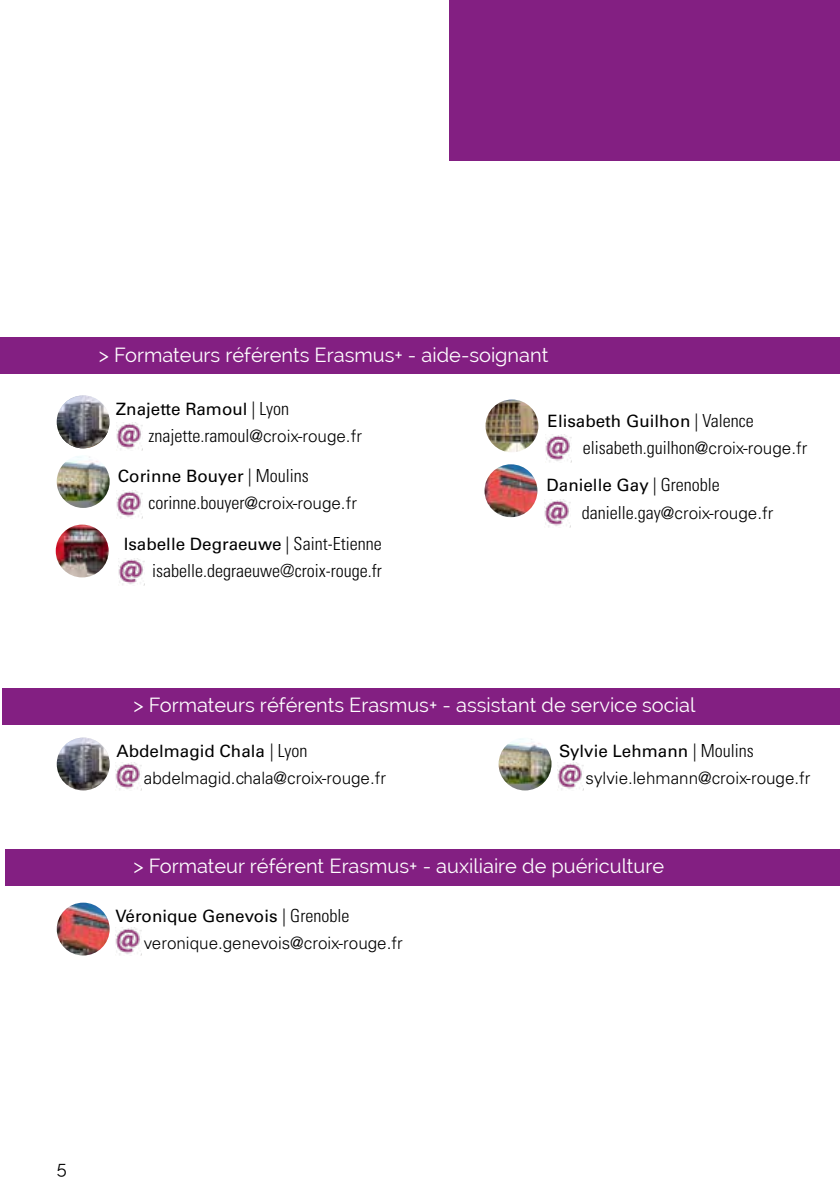
<style>
.page{position:relative;width:840px;height:1191px;background:#fff}
.page>*{position:absolute;margin:0;border:0;box-sizing:border-box;transform-origin:0 0}
.t1{font:20px "Raleway";color:#fff}
.t2{font:300 condensed 18px/27.2px "Univers LT Std";color:#000}
.t3{font:18px "Raleway";color:#000}
.t4{font:300 17px/27.2px "Univers LT Std";color:#000}
.t5{font:17px "Univers LT Std";color:#000}
.s1{font-weight:300;font-stretch:condensed;font-size:18px}
.s2{font-stretch:normal;font-size:17px}
.s3{font-weight:400;font-stretch:normal;font-size:17px}
.s4{font-weight:400}
.s5{font-stretch:condensed;font-size:18px}
</style>
<div class="page">
<div style="left:449px;top:0;width:390px;height:160px;background:#831f82"></div>
<div style="left:2px;top:687px;width:837px;height:37px;background:#831f82"></div>
<img style="left:116px;top:763px;width:25px;height:27px">
<img style="left:57px;top:754px;width:53px;height:34px">
<img style="left:557px;top:763px;width:26px;height:27px">
<img style="left:498px;top:737px;width:53px;height:53px;border-radius:26px">
<div style="left:5px;top:849px;width:834px;height:37px;background:#831f82"></div>
<img style="left:115px;top:928px;width:26px;height:27px">
<img style="left:57px;top:902px;width:53px;height:53px;border-radius:26px">
<div style="left:0;top:337px;width:839px;height:37px;background:#831f82"></div>
<img style="left:57px;top:396px;width:51px;height:52px">
<img style="left:116px;top:423px;width:26px;height:27px">
<img style="left:116px;top:490px;width:26px;height:28px">
<img style="left:57px;top:455px;width:53px;height:53px;border-radius:26px">
<img style="left:545px;top:435px;width:25px;height:27px">
<img style="left:485px;top:399px;width:53px;height:53px;border-radius:26px">
<img style="left:544px;top:499px;width:25px;height:28px">
<img style="left:484px;top:464px;width:53px;height:53px;border-radius:26px">
<img style="left:118px;top:558px;width:26px;height:28px">
<img style="left:57px;top:395px;width:53px;height:53px;border-radius:26px">
<img style="left:57px;top:737px;width:53px;height:53px;border-radius:26px">
<img style="left:56px;top:524px;width:53px;height:53px;border-radius:26px">
<p class="t1" style="left:99px;top:343px;width:451px">&gt; Formateurs référents Erasmus+ - aide-soignant</p>
<p class="t5" style="left:116px;top:398px;width:175px">Znajette Ramoul <span class="s1">| Lyon</span></p>
<p class="t2" style="left:148px;top:422px;width:215px">znajette.ramoul<span class="s2">@croix-rouge.fr</span></p>
<p class="t2" style="left:148px;top:462px;width:210px;text-indent:-31px"><span class="s3">Corinne Bouyer</span> | Moulins corinne.bouyer<span class="s2">@croix-rouge.fr</span></p>
<p class="t5" style="left:547px;top:410px;width:207px">Elisabeth Guilhon <span class="s1">| Valence</span></p>
<p class="t2" style="left:582px;top:434px;width:226px">elisabeth.guilhon<span class="s2">@croix-rouge.fr</span></p>
<p class="t2" style="left:581px;top:471px;width:193px;text-indent:-35px"><span class="s3">Danielle Gay</span> | Grenoble danielle.gay<span class="s2">@croix-rouge.fr</span></p>
<p class="t5" style="left:124px;top:534px;width:259px">Isabelle Degraeuwe <span class="s1">| Saint-Etienne</span></p>
<p class="t2" style="left:152px;top:557px;width:231px">isabelle.degraeuwe@croix-rouge.fr</p>
<p class="t1" style="left:133px;top:693px;width:563px">&gt; Formateurs référents Erasmus+ - assistant de service social</p>
<p class="t4" style="left:144px;top:737px;width:243px;text-indent:-27px"><span class="s4">Abdelmagid Chala</span> <span class="s5">| Lyon </span>abdelmagid.chala@croix-rouge.fr</p>
<p class="t4" style="left:585px;top:737px;width:226px;text-indent:-27px"><span class="s4">Sylvie Lehmann</span> <span class="s5">| Moulins </span>sylvie.lehmann@croix-rouge.fr</p>
<p class="t1" style="left:133px;top:854px;width:532px">&gt; Formateur référent Erasmus+ - auxiliaire de puériculture</p>
<p class="t4" style="left:144px;top:902px;width:260px;text-indent:-28px"><span class="s4">Véronique Genevois</span> <span class="s5">| Grenoble </span>veronique.genevois@croix-rouge.fr</p>
<p class="t3" style="left:57px;top:1157px;width:11px">5</p>
</div>
